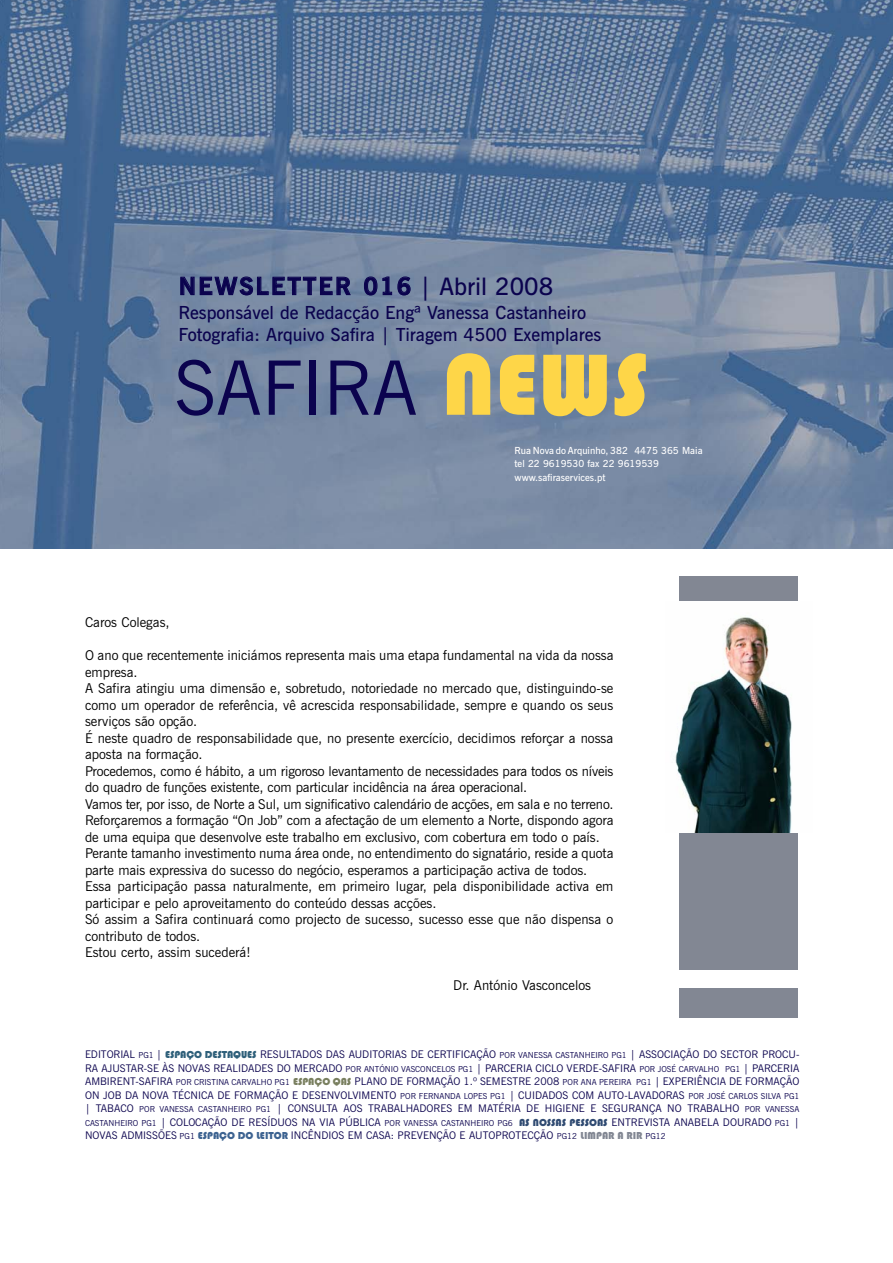
<style>
.page{position:relative;width:893px;height:1263px;background:#fff}
.page>*{position:absolute;margin:0;border:0;box-sizing:border-box;transform-origin:0 0}
.t1{font:75px "News Gothic BT";color:#0b034e}
.t2{font:700 24px "News Gothic BT";letter-spacing:.09em;color:#0b034e}
.t3{font:600 18px/21.6px "News Gothic BT";color:#0b034e}
.t4{font:13.5px/16.5px "News Gothic BT";color:#000}
.t5{font:10.5px/13.5px "News Gothic BT";color:#0b034e;text-align:justify}
.t6{font:600 9.75px/13.5px "News Gothic BT";color:#fff}
.s1{font-weight:600}
.s2{font-family:"Bauhaus 93";font-size:90px;color:#fed648}
.s3{font-size:8.25px}
.s4{font-family:"Bauhaus 93";color:#2f607a}
.s5{font-family:"Bauhaus 93";color:#797f5f}
.s6{font-family:"Bauhaus 93";color:#304b72}
.s7{font-family:"Bauhaus 93";color:#3d6391}
.s8{font-family:"Bauhaus 93";color:#828793}
</style>
<div class="page">
<img style="left:0;top:0;width:893px;height:549px">
<div style="left:680px;top:576px;width:118px;height:393px;background:#828793"></div>
<div style="left:680px;top:989px;width:118px;height:29px;background:#828793"></div>
<img style="left:675px;top:602px;width:123px;height:230px">
<h2 class="t2" style="left:179px;top:277px;width:376px">NEWSLETTER 016 <span class="s1">| Abril 2008</span></h2>
<h3 class="t3" style="left:179px;top:304px;width:424px">Responsável de Redacção Engª Vanessa Castanheiro<br>Fotografia: Arquivo Safira | Tiragem 4500 Exemplares</h3>
<h1 class="t1" style="left:174px;top:360px;width:476px">SAFIRA <span class="s2">NEWS</span></h1>
<p class="t6" style="left:514px;top:444px;width:190px">Rua Nova do Arquinho, 382 4475 365 Maia tel 22 9619530 fax 22 9619539 www.safiraservices.pt</p>
<p class="t4" style="left:85px;top:616px;width:86px">Caros Colegas,</p>
<p class="t4" style="left:85px;top:649px;width:530px">O ano que recentemente iniciámos representa mais uma etapa fundamental na vida da nossa empresa.<br>A Safira atingiu uma dimensão e, sobretudo, notoriedade no mercado que, distinguindo-se como um operador de referência, vê acrescida responsabilidade, sempre e quando os seus serviços são opção.<br>É neste quadro de responsabilidade que, no presente exercício, decidimos reforçar a nossa aposta na formação.<br>Procedemos, como é hábito, a um rigoroso levantamento de necessidades para todos os níveis do quadro de funções existente, com particular incidência na área operacional.<br>Vamos ter, por isso, de Norte a Sul, um significativo calendário de acções, em sala e no terreno.<br>Reforçaremos a formação “On Job” com a afectação de um elemento a Norte, dispondo agora de uma equipa que desenvolve este trabalho em exclusivo, com cobertura em todo o país.<br>Perante tamanho investimento numa área onde, no entendimento do signatário, reside a quota parte mais expressiva do sucesso do negócio, esperamos a participação activa de todos.<br>Essa participação passa naturalmente, em primeiro lugar, pela disponibilidade activa em participar e pelo aproveitamento do conteúdo dessas acções.<br>Só assim a Safira continuará como projecto de sucesso, sucesso esse que não dispensa o contributo de todos.<br>Estou certo, assim sucederá!</p>
<p class="t4" style="left:453px;top:978px;width:139px">Dr. António Vasconcelos</p>
<p class="t5" style="left:85px;top:1048px;width:716px">EDITORIAL <span class="s3">PG1</span> | <span class="s4">ESPAÇO DESTAQUES</span> RESULTADOS DAS AUDITORIAS DE CERTIFICAÇÃO <span class="s3">POR VANESSA CASTANHEIRO PG1</span> | ASSOCIAÇÃO DO SECTOR PROCU-RA AJUSTAR-SE ÀS NOVAS REALIDADES DO MERCADO <span class="s3">POR ANTÓNIO VASCONCELOS PG1</span> | PARCERIA CICLO VERDE-SAFIRA <span class="s3">POR JOSÉ CARVALHO PG1</span> | PARCERIA AMBIRENT-SAFIRA <span class="s3">POR CRISTINA CARVALHO PG1</span> <span class="s5">ESPAÇO QAS</span> PLANO DE FORMAÇÃO 1.º SEMESTRE 2008 <span class="s3">POR ANA PEREIRA PG1</span> | EXPERIÊNCIA DE FORMAÇÃO ON JOB DA NOVA TÉCNICA DE FORMAÇÃO E DESENVOLVIMENTO <span class="s3">POR FERNANDA LOPES PG1</span> | CUIDADOS COM AUTO-LAVADORAS <span class="s3">POR JOSÉ CARLOS SILVA PG1 </span>| TABACO <span class="s3">POR VANESSA CASTANHEIRO PG1</span> | CONSULTA AOS TRABALHADORES EM MATÉRIA DE HIGIENE E SEGURANÇA NO TRABALHO <span class="s3">POR VANESSA CASTANHEIRO PG1</span> | COLOCAÇÃO DE RESÍDUOS NA VIA PÚBLICA <span class="s3">POR VANESSA CASTANHEIRO PG6</span> <span class="s6">AS NOSSAS PESSOAS</span> ENTREVISTA ANABELA DOURADO <span class="s3">PG1</span> | NOVAS ADMISSÕES <span class="s3">PG1</span> <span class="s7">ESPAÇO DO LEITOR</span> INCÊNDIOS EM CASA: PREVENÇÃO E AUTOPROTECÇÃO <span class="s3">PG12</span> <span class="s8">LIMPAR A RIR</span> <span class="s3">PG12</span></p>
</div>
